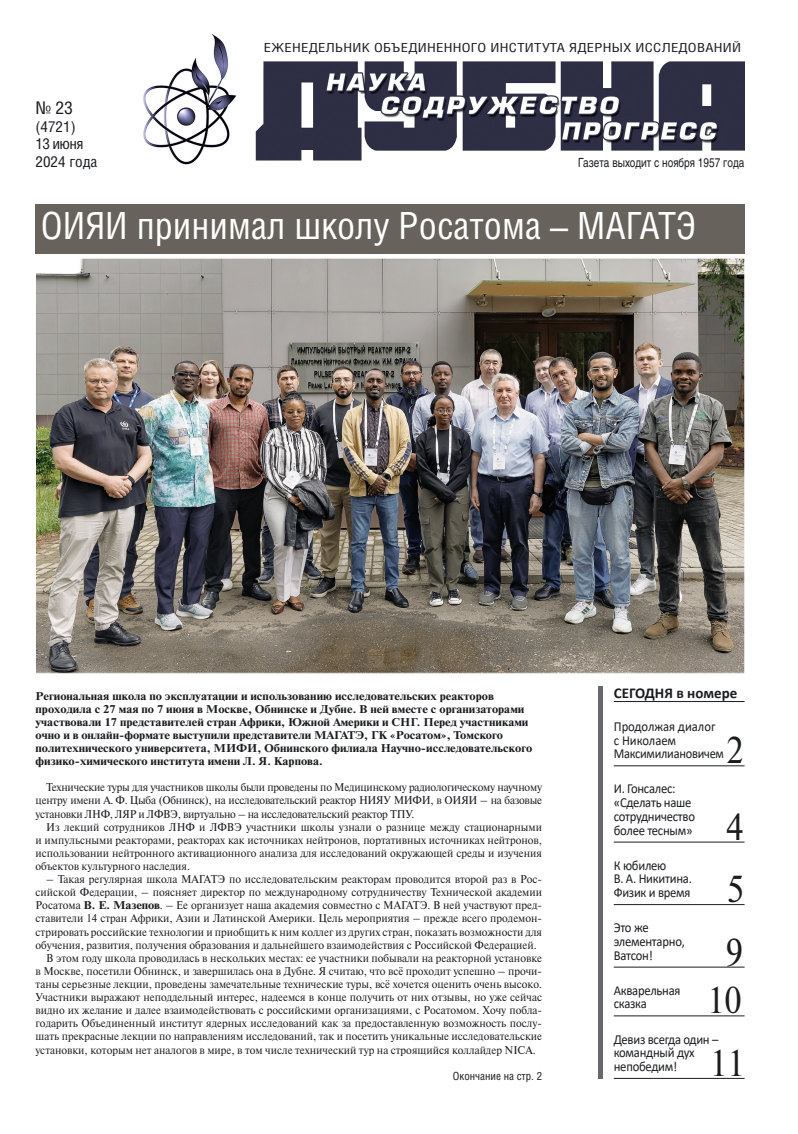
<style>
.page{position:relative;width:798px;height:1134px;background:#fff}
.page>*{position:absolute;margin:0;border:0;box-sizing:border-box;transform-origin:0 0}
.t1{font:37.5px "Helios Cond C";color:#fff}
.t2{font:37.5px "Newton C";color:#1b1c20;scale:.92 1}
.t3{font:17.5px "Helios Cond C";color:#1b1c20;scale:1.05 1}
.t4{font:15px/17.5px "Helios Cond C";color:#1b1c20;scale:1.05 1}
.t5{font:700 15px "Calibri";color:#1b1c20}
.t6{font:13.75px/13.8px "Calibri";letter-spacing:-.02em;color:#1b1c20;scale:.92 1}
.t7{font:12.5px "Helios Cond C";letter-spacing:.02em;color:#1b1c20;scale:1.2 1}
.t8{font:12.5px "Helios C";color:#1b1c20;scale:.8 1}
.t9{font:11.25px/13.1px "Newton C";color:#1b1c20;text-align:justify;scale:.95 1}
.t10{font:700 11.25px/13.1px "Newton C";color:#1b1c20;scale:1.1 1}
.t11{font:11.25px "Helios Cond C";color:#1b1c20}
.s1{font-weight:700}
</style>
<div class="page">
<img style="left:255px;top:61px;width:489px;height:100px">
<img style="left:143px;top:34px;width:94px;height:131px">
<hr style="left:613px;top:701px;width:131px;height:1px;background:#1b1c20">
<hr style="left:613px;top:765px;width:131px;height:1px;background:#1b1c20">
<hr style="left:613px;top:842px;width:131px;height:1px;background:#1b1c20">
<hr style="left:613px;top:904px;width:131px;height:1px;background:#1b1c20">
<hr style="left:613px;top:967px;width:131px;height:1px;background:#1b1c20">
<hr style="left:613px;top:1015px;width:131px;height:1px;background:#1b1c20">
<hr style="left:613px;top:1078px;width:131px;height:1px;background:#1b1c20">
<div style="left:598px;top:686px;width:5px;height:393px;background:#68676c"></div>
<img style="left:37px;top:260px;width:705px;height:411px">
<div style="left:36px;top:204px;width:708px;height:50px;background:#67625c"></div>
<h2 class="t3" style="left:35px;top:97px;width:37px">№ 23</h2>
<h3 class="t4" style="left:35px;top:117px;width:61px">(4721)<br>13 июня<br>2024 года</h3>
<p class="t7" style="left:264px;top:40px;width:399px">ЕЖЕНЕДЕЛЬНИК ОБЪЕДИНЕННОГО ИНСТИТУТА ЯДЕРНЫХ ИССЛЕДОВАНИЙ</p>
<p class="t8" style="left:578px;top:155px;width:209px">Газета выходит с ноября 1957 года</p>
<h1 class="t1" style="left:41px;top:203px;width:656px">ОИЯИ принимал школу Росатома – МАГАТЭ</h1>
<p class="t10" style="left:36px;top:689px;width:453px">Региональная школа по эксплуатации и использованию исследовательских реакторов проходила с 27 мая по 7 июня в Москве, Обнинске и Дубне. В ней вместе с организаторами участвовали 17 представителей стран Африки, Южной Америки и СНГ. Перед участниками очно и в онлайн-формате выступили представители МАГАТЭ, ГК «Росатом», Томского политехнического университета, МИФИ, Обнинского филиала Научно-исследовательского физико-химического института имени Л. Я. Карпова.</p>
<p class="t9" style="left:36px;top:781px;width:534px;text-indent:11px">Технические туры для участников школы были проведены по Медицинскому радиологическому научному центру имени А. Ф. Цыба (Обнинск), на исследовательский реактор НИЯУ МИФИ, в ОИЯИ – на базовые установки ЛНФ, ЛЯР и ЛФВЭ, виртуально – на исследовательский реактор ТПУ.</p>
<p class="t9" style="left:36px;top:820px;width:534px;text-indent:11px">Из лекций сотрудников ЛНФ и ЛФВЭ участники школы узнали о разнице между стационарными и импульсными реакторами, реакторах как источниках нейтронов, портативных источниках нейтронов, использовании нейтронного активационного анализа для исследований окружающей среды и изучения объектов культурного наследия.</p>
<p class="t9" style="left:46px;top:873px;width:523px">– Такая регулярная школа МАГАТЭ по исследовательским реакторам проводится второй раз в Рос-</p>
<p class="t9" style="left:36px;top:886px;width:534px">сийской Федерации, – поясняет директор по международному сотрудничеству Технической академии</p>
<p class="t9" style="left:36px;top:899px;width:534px">Росатома <span class="s1">В. Е. Мазепов</span>. – Ее организует наша академия совместно с МАГАТЭ. В ней участвуют пред-</p>
<p class="t9" style="left:36px;top:912px;width:534px">ставители 14 стран Африки, Азии и Латинской Америки. Цель мероприятия – прежде всего продемон-</p>
<p class="t9" style="left:36px;top:925px;width:534px">стрировать российские технологии и приобщить к ним коллег из других стран, показать возможности для</p>
<p class="t9" style="left:36px;top:938px;width:529px">обучения, развития, получения образования и дальнейшего взаимодействия с Российской Федерацией.</p>
<p class="t9" style="left:46px;top:951px;width:523px">В этом году школа проводилась в нескольких местах: ее участники побывали на реакторной установке</p>
<p class="t9" style="left:36px;top:964px;width:534px">в Москве, посетили Обнинск, и завершилась она в Дубне. Я считаю, что всё проходит успешно – прочи-</p>
<p class="t9" style="left:36px;top:978px;width:534px">таны серьезные лекции, проведены замечательные технические туры, всё хочется оценить очень высоко.</p>
<p class="t9" style="left:36px;top:991px;width:534px">Участники выражают неподдельный интерес, надеемся в конце получить от них отзывы, но уже сейчас</p>
<p class="t9" style="left:36px;top:1004px;width:534px">видно их желание и далее взаимодействовать с российскими организациями, с Росатомом. Хочу побла-</p>
<p class="t9" style="left:36px;top:1017px;width:534px">годарить Объединенный институт ядерных исследований как за предоставленную возможность послу-</p>
<p class="t9" style="left:36px;top:1030px;width:534px">шать прекрасные лекции по направлениям исследований, так и посетить уникальные исследовательские</p>
<p class="t9" style="left:36px;top:1043px;width:527px">установки, которым нет аналогов в мире, в том числе технический тур на строящийся коллайдер NICA.</p>
<p class="t11" style="left:453px;top:1069px;width:91px">Окончание на стр. 2</p>
<h3 class="t5" style="left:613px;top:682px;width:125px">СЕГОДНЯ в номере</h3>
<p class="t6" style="left:613px;top:719px;width:121px">Продолжая диалог с Николаем<br>Максимилиановичем</p>
<h1 class="t2" style="left:726px;top:730px;width:20px">2</h1>
<p class="t6" style="left:613px;top:782px;width:90px">И. Гонсалес: «Сделать наше сотрудничество более тесным»</p>
<p class="t6" style="left:613px;top:858px;width:86px">К юбилею<br>В. А. Никитина.<br>Физик и время</p>
<p class="t6" style="left:613px;top:920px;width:79px">Это же элементарно,<br>Ватсон!</p>
<h1 class="t2" style="left:726px;top:806px;width:20px">4</h1>
<h1 class="t2" style="left:726px;top:869px;width:20px">5</h1>
<h1 class="t2" style="left:725px;top:931px;width:20px">9</h1>
<p class="t6" style="left:613px;top:983px;width:74px">Акварельная сказка</p>
<h1 class="t2" style="left:707px;top:980px;width:39px">10</h1>
<p class="t6" style="left:613px;top:1032px;width:115px">Девиз всегда один – командный дух непобедим!</p>
<h1 class="t2" style="left:710px;top:1043px;width:39px">11</h1>
</div>
